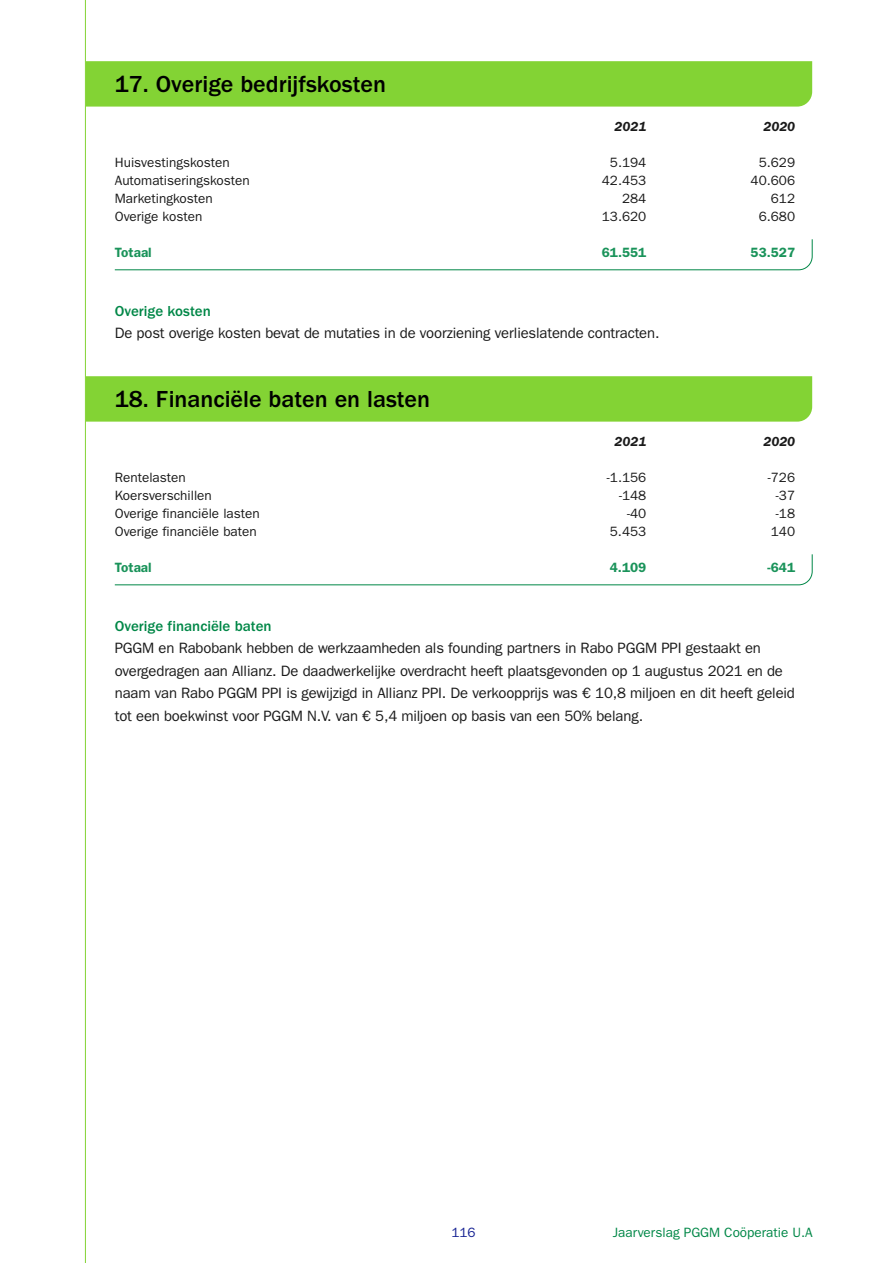
<style>
.page{position:relative;width:893px;height:1263px;background:#fff}
.page>*{position:absolute;margin:0;border:0;box-sizing:border-box;transform-origin:0 0}
.t1{font:500 24px "ITC Franklin Gothic Std";color:#000}
.t2{font:15px/22.5px "ITC Franklin Gothic Std";letter-spacing:-.01em;color:#1a1a1a}
.t3{font:500 15px "ITC Franklin Gothic Std";color:#008747}
.t4{font:13.5px "ITC Franklin Gothic Std";color:#1a1a1a}
.t5{font:600 13.5px "ITC Franklin Gothic Std";color:#1a935a}
.t6{font:13.5px "ITC Franklin Gothic Std";color:#008747}
.t7{font:italic 600 13.5px "ITC Franklin Gothic Std";color:#1a1a1a}
.t8{font:13.5px "ITC Franklin Gothic Std";color:#162293}
</style>
<div class="page">
<hr style="left:85px;top:0;width:1px;height:1263px;background:#83d334">
<div style="left:86px;top:61px;width:726px;height:46px;background:#83d334"></div>
<svg style="left:114px;top:239px;width:699px;height:32px"></svg>
<div style="left:86px;top:376px;width:726px;height:46px;background:#83d334"></div>
<svg style="left:114px;top:554px;width:699px;height:32px"></svg>
<h1 class="t1" style="left:115px;top:71px;width:273px">17. Overige bedrijfskosten</h1>
<p class="t7" style="left:615px;top:119px;width:33px">2021</p>
<p class="t7" style="left:763px;top:119px;width:33px">2020</p>
<p class="t4" style="left:115px;top:155px;width:117px">Huisvestingskosten</p>
<p class="t4" style="left:610px;top:155px;width:38px">5.194</p>
<p class="t4" style="left:759px;top:155px;width:38px">5.629</p>
<p class="t4" style="left:115px;top:173px;width:136px">Automatiseringskosten</p>
<p class="t4" style="left:602px;top:173px;width:46px">42.453</p>
<p class="t4" style="left:751px;top:173px;width:46px">40.606</p>
<p class="t4" style="left:115px;top:191px;width:100px">Marketingkosten</p>
<p class="t4" style="left:622px;top:191px;width:26px">284</p>
<p class="t4" style="left:771px;top:191px;width:26px">612</p>
<p class="t4" style="left:115px;top:209px;width:89px">Overige kosten</p>
<p class="t4" style="left:602px;top:209px;width:46px">13.620</p>
<p class="t4" style="left:759px;top:209px;width:38px">6.680</p>
<p class="t5" style="left:115px;top:244px;width:38px">Totaal</p>
<p class="t5" style="left:602px;top:244px;width:46px">61.551</p>
<p class="t5" style="left:751px;top:244px;width:46px">53.527</p>
<p class="t3" style="left:115px;top:302px;width:98px">Overige kosten</p>
<p class="t2" style="left:115px;top:322px;width:546px">De post overige kosten bevat de mutaties in de voorziening verlieslatende contracten.</p>
<h1 class="t1" style="left:115px;top:386px;width:317px">18. Financiële baten en lasten</h1>
<p class="t7" style="left:615px;top:434px;width:33px">2021</p>
<p class="t7" style="left:763px;top:434px;width:33px">2020</p>
<p class="t4" style="left:115px;top:470px;width:73px">Rentelasten</p>
<p class="t4" style="left:607px;top:470px;width:41px">-1.156</p>
<p class="t4" style="left:768px;top:470px;width:29px">-726</p>
<p class="t4" style="left:115px;top:488px;width:99px">Koersverschillen</p>
<p class="t4" style="left:619px;top:488px;width:29px">-148</p>
<p class="t4" style="left:776px;top:488px;width:21px">-37</p>
<p class="t4" style="left:115px;top:506px;width:146px">Overige financiële lasten</p>
<p class="t4" style="left:627px;top:506px;width:21px">-40</p>
<p class="t4" style="left:776px;top:506px;width:21px">-18</p>
<p class="t4" style="left:115px;top:524px;width:144px">Overige financiële baten</p>
<p class="t4" style="left:610px;top:524px;width:38px">5.453</p>
<p class="t4" style="left:771px;top:524px;width:26px">140</p>
<p class="t5" style="left:115px;top:559px;width:38px">Totaal</p>
<p class="t5" style="left:610px;top:559px;width:38px">4.109</p>
<p class="t5" style="left:768px;top:559px;width:29px">-641</p>
<p class="t3" style="left:115px;top:617px;width:158px">Overige financiële baten</p>
<p class="t2" style="left:115px;top:637px;width:682px">PGGM en Rabobank hebben de werkzaamheden als founding partners in Rabo PGGM PPI gestaakt en overgedragen aan Allianz. De daadwerkelijke overdracht heeft plaatsgevonden op 1 augustus 2021 en de naam van Rabo PGGM PPI is gewijzigd in Allianz PPI. De verkoopprijs was € 10,8 miljoen en dit heeft geleid tot een boekwinst voor PGGM N.V. van € 5,4 miljoen op basis van een 50% belang.</p>
<p class="t8" style="left:451px;top:1225px;width:26px">116</p>
<p class="t6" style="left:613px;top:1225px;width:201px">Jaarverslag PGGM Coöperatie U.A</p>
</div>
